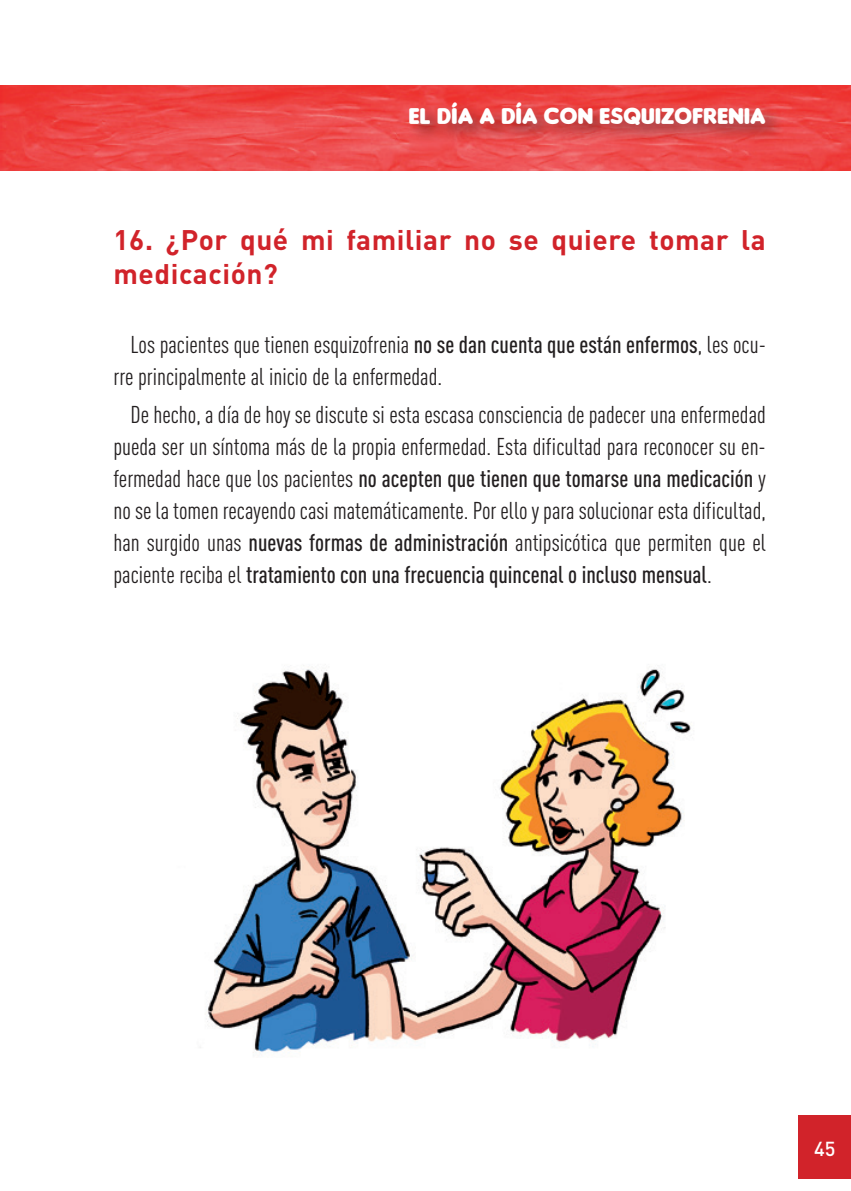
<style>
.page{position:relative;width:851px;height:1191px;background:#fff}
.page>*{position:absolute;margin:0;border:0;box-sizing:border-box;transform-origin:0 0}
.t1{font:700 28px/33.6px "DIN";letter-spacing:.02em;color:#d1232a}
.t2{font:24px/32px "DIN Cond";color:#231f20}
.t3{font:24px "Insaniburger";letter-spacing:.01em;color:#fff}
.t4{font:500 20px "DIN";color:#fff}
.s1{font-weight:500}
</style>
<div class="page">
<div style="left:798px;top:1115px;width:52px;height:64px;background:#d1232a"></div>
<img style="left:0;top:85px;width:850px;height:85px">
<div style="left:405px;top:97px;width:380px;height:47px;background:#231f20;opacity:.44"></div>
<img style="left:200px;top:665px;width:491px;height:389px">
<p class="t3" style="left:408px;top:102px;width:358px">EL DÍA A DÍA CON ESQUIZOFRENIA</p>
<p class="t1" style="left:113px;top:222px;width:653px">16. ¿Por qué mi familiar no se quiere tomar la medicación?</p>
<p class="t2" style="left:113px;top:329px;width:654px;text-indent:17px">Los pacientes que tienen esquizofrenia <span class="s1">no se dan cuenta que están enfermos</span>, les ocu&shy;rre principalmente al inicio de la enfermedad.</p>
<p class="t2" style="left:113px;top:398px;width:654px;text-align:justify;text-indent:17px">De hecho, a día de hoy se discute si esta escasa consciencia de padecer una enfermedad pueda ser un síntoma más de la propia enfermedad. Esta dificultad para reconocer su en&shy;fermedad hace que los pacientes <span class="s1">no acepten que tienen que tomarse una medicación</span> y no se la tomen recayendo casi matemáticamente. Por ello y para solucionar esta dificultad, han surgido unas <span class="s1">nuevas formas de administración</span> antipsicótica que permiten que el paciente reciba el <span class="s1">tratamiento con una frecuencia quincenal o incluso mensual</span>.</p>
<p class="t4" style="left:814px;top:1135px;width:23px">45</p>
</div>
